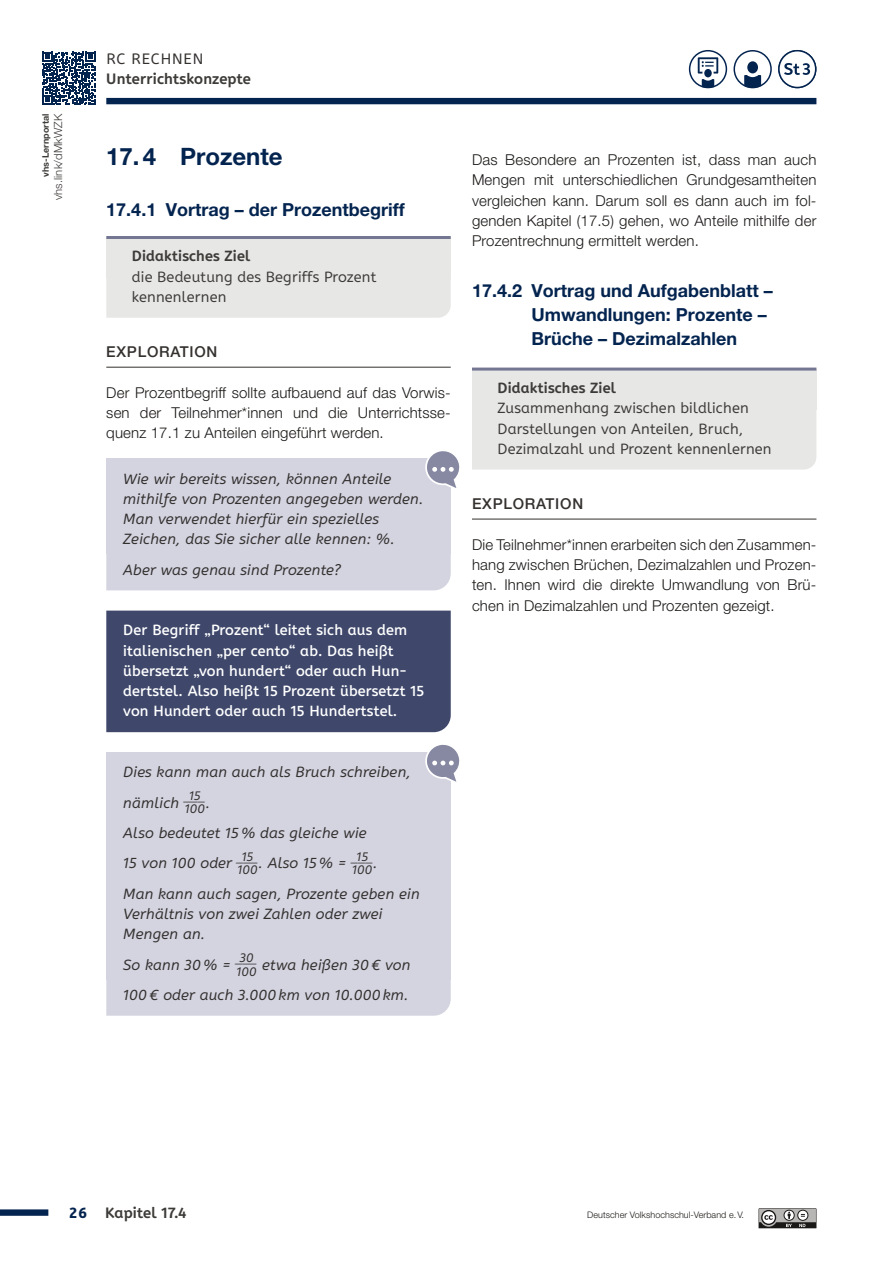
<style>
.page{position:relative;width:893px;height:1263px;background:#fff}
.page>*{position:absolute;margin:0;border:0;box-sizing:border-box;transform-origin:0 0}
.t1{font:700 24px "Helvetica Neue LT Pro";color:#042450}
.t2{font:700 18px/24px "Helvetica Neue LT Pro";color:#042450}
.t3{font:300 15px/20.2px "Helvetica Neue LT Pro";letter-spacing:.01em;color:#1b1917;text-align:justify}
.t4{font:700 15px "A Be Zeh EDU";letter-spacing:.01em;color:#3d3b38}
.t5{font:500 15px "Helvetica Neue LT Pro";letter-spacing:.05em;color:#33302e}
.t6{font:15px "A Be Zeh EDU";letter-spacing:.06em;color:#33302e}
.t7{font:800 15px "A Be Zeh EDU";color:#042450}
.t8{font:italic 14.7px/20.2px "A Be Zeh EDU";letter-spacing:.01em;color:#33302e}
.t9{font:500 14.7px/20.2px "A Be Zeh EDU";letter-spacing:.01em;color:#fff}
.t10{font:14.7px/20.2px "A Be Zeh EDU";letter-spacing:.01em;color:#3d3b38}
.t11{font:700 14.7px "A Be Zeh EDU";letter-spacing:.01em;color:#3d3b38}
.t12{font:italic 12.45px/13.6px "A Be Zeh EDU";letter-spacing:.01em;color:#33302e;text-align:center}
.t13{font:300 11.25px "Helvetica Neue LT Pro";letter-spacing:.01em;color:#3d3b38}
.t14{font:300 9px "Helvetica Neue LT Pro";letter-spacing:.005em;color:#1b1917}
.t15{font:700 9px "Helvetica Neue LT Pro";color:#3d3b38}
</style>
<div class="page">
<div style="left:106px;top:98px;width:710px;height:6px;background:#042450"></div>
<div style="left:0;top:1209px;width:48px;height:7px;background:#042450"></div>
<svg style="left:759px;top:1208px;width:57px;height:20px"></svg>
<hr style="left:106px;top:236px;width:345px;height:3px;background:#737792">
<div style="left:106px;top:237px;width:345px;height:81px;background:#e7e7e6"></div>
<hr style="left:106px;top:367px;width:345px;height:1px;background:#33302e">
<div style="left:106px;top:459px;width:345px;height:95px;background:#d4d4e1"></div>
<div style="left:106px;top:554px;width:345px;height:36px;background:#d4d4e1"></div>
<div style="left:106px;top:611px;width:345px;height:121px;background:#3f486b"></div>
<div style="left:106px;top:752px;width:345px;height:35px;background:#d4d4e1"></div>
<div style="left:106px;top:783px;width:345px;height:34px;background:#d4d4e1"></div>
<div style="left:106px;top:813px;width:345px;height:35px;background:#d4d4e1"></div>
<div style="left:106px;top:843px;width:345px;height:35px;background:#d4d4e1"></div>
<div style="left:106px;top:874px;width:345px;height:75px;background:#d4d4e1"></div>
<div style="left:106px;top:945px;width:345px;height:34px;background:#d4d4e1"></div>
<div style="left:106px;top:979px;width:345px;height:37px;background:#d4d4e1"></div>
<svg style="left:424px;top:451px;width:36px;height:37px"></svg>
<svg style="left:425px;top:744px;width:35px;height:38px"></svg>
<hr style="left:472px;top:368px;width:344px;height:3px;background:#737792">
<div style="left:472px;top:370px;width:344px;height:99px;background:#e7e7e6"></div>
<hr style="left:472px;top:519px;width:344px;height:1px;background:#33302e">
<svg style="left:778px;top:50px;width:38px;height:38px"></svg>
<div style="left:779px;top:51px;width:37px;height:36px;background:#fff;border-radius:50%"></div>
<div style="left:778px;top:50px;width:38px;height:38px;border:2px solid #042450;border-radius:50%"></div>
<svg style="left:784px;top:63px;width:26px;height:12px"></svg>
<svg style="left:698px;top:57px;width:20px;height:31px"></svg>
<div style="left:689px;top:50px;width:38px;height:38px;border:2px solid #042450;border-radius:50%"></div>
<div style="left:747px;top:61px;width:11px;height:12px;background:#042450;border-radius:50%"></div>
<svg style="left:744px;top:75px;width:17px;height:13px"></svg>
<div style="left:733px;top:50px;width:39px;height:38px;border:2px solid #042450;border-radius:50%"></div>
<svg style="left:42px;top:52px;width:53px;height:53px"></svg>
<p class="t15" style="left:40px;top:177px;width:65px;rotate:-90deg">vhs-Lernportal</p>
<p class="t13" style="left:51px;top:200px;width:88px;rotate:-90deg">vhs.link/dMkWZK</p>
<p class="t6" style="left:106px;top:49px;width:99px">RC RECHNEN</p>
<p class="t4" style="left:106px;top:69px;width:146px">Unterrichtskonzepte</p>
<h1 class="t1" style="left:106px;top:142px;width:178px">17.4 Prozente</h1>
<p class="t2" style="left:106px;top:197px;width:300px">17.4.1 Vortrag – der Prozentbegriff</p>
<p class="t11" style="left:132px;top:247px;width:120px">Didaktisches Ziel</p>
<p class="t10" style="left:132px;top:266px;width:246px">die Bedeutung des Begriffs Prozent kennenlernen</p>
<p class="t5" style="left:106px;top:343px;width:113px">EXPLORATION</p>
<p class="t3" style="left:106px;top:382px;width:346px">Der Prozentbegriff sollte aufbauend auf das Vorwis&shy;sen der Teilnehmer*innen und die Unterrichtsse&shy;quenz 17.1 zu Anteilen eingeführt werden.</p>
<p class="t8" style="left:123px;top:468px;width:302px">Wie wir bereits wissen, können Anteile mithilfe von Prozenten angegeben werden.<br>Man verwendet hierfür ein spezielles Zeichen, das Sie sicher alle kennen: %.</p>
<p class="t8" style="left:123px;top:559px;width:219px">Aber was genau sind Prozente?</p>
<p class="t9" style="left:123px;top:620px;width:302px">Der Begriff „Prozent“ leitet sich aus dem italienischen „per cento“ ab. Das heißt übersetzt „von hundert“ oder auch Hun&shy;dertstel. Also heißt 15 Prozent übersetzt 15 von Hundert oder auch 15 Hundertstel.</p>
<p class="t8" style="left:123px;top:757px;width:289px;line-height:30.3px">Dies kann man auch als Bruch schreiben, nämlich <sup>___</sup></p>
<p class="t12" style="left:185px;top:789px;width:27px">15<br>100<sup>.</sup></p>
<p class="t8" style="left:123px;top:818px;width:245px;line-height:30.3px">Also bedeutet 15% das gleiche wie<br>15 von 100 oder <sup>___</sup></p>
<p class="t12" style="left:352px;top:849px;width:27px">15<br>100<sup>.</sup></p>
<p class="t8" style="left:123px;top:883px;width:298px">Man kann auch sagen, Prozente geben ein<br>Verhältnis von zwei Zahlen oder zwei<br>Mengen an.</p>
<p class="t8" style="left:123px;top:954px;width:136px">So kann 30% = <sup>___</sup></p>
<p class="t12" style="left:242px;top:849px;width:13px">15</p>
<p class="t8" style="left:237px;top:853px;width:137px"><sub>100</sub>. Also 15% = <sup>___</sup></p>
<p class="t12" style="left:240px;top:951px;width:15px">30</p>
<p class="t8" style="left:123px;top:949px;width:289px;line-height:30.3px;text-align:right"><sub>100</sub> etwa heißen 30€ von<br>100€ oder auch 3.000km von 10.000km.</p>
<p class="t3" style="left:472px;top:149px;width:346px">Das Besondere an Prozenten ist, dass man auch Mengen mit unterschiedlichen Grundgesamtheiten vergleichen kann. Darum soll es dann auch im fol&shy;genden Kapitel (17.5) gehen, wo Anteile mithilfe der Prozentrechnung ermittelt werden.</p>
<p class="t2" style="left:531px;top:278px;width:243px;text-indent:-60px">17.4.2 Vortrag und Aufgabenblatt –<br>Umwandlungen: Prozente –<br>Brüche – Dezimalzahlen</p>
<p class="t11" style="left:497px;top:378px;width:120px">Didaktisches Ziel</p>
<p class="t10" style="left:497px;top:398px;width:276px">Zusammenhang zwischen bildlichen<br>Darstellungen von Anteilen, Bruch,<br>Dezimalzahl und Prozent kennenlernen</p>
<p class="t5" style="left:472px;top:495px;width:113px">EXPLORATION</p>
<p class="t3" style="left:472px;top:534px;width:346px">Die Teilnehmer*innen erarbeiten sich den Zusammen&shy;hang zwischen Brüchen, Dezimalzahlen und Prozen&shy;ten. Ihnen wird die direkte Umwandlung von Brü&shy;chen in Dezimalzahlen und Prozenten gezeigt.</p>
<p class="t7" style="left:70px;top:1203px;width:19px">26</p>
<p class="t4" style="left:105px;top:1203px;width:82px">Kapitel 17.4</p>
<p class="t14" style="left:587px;top:1209px;width:158px">Deutscher Volkshochschul-Verband e.V.</p>
</div>
